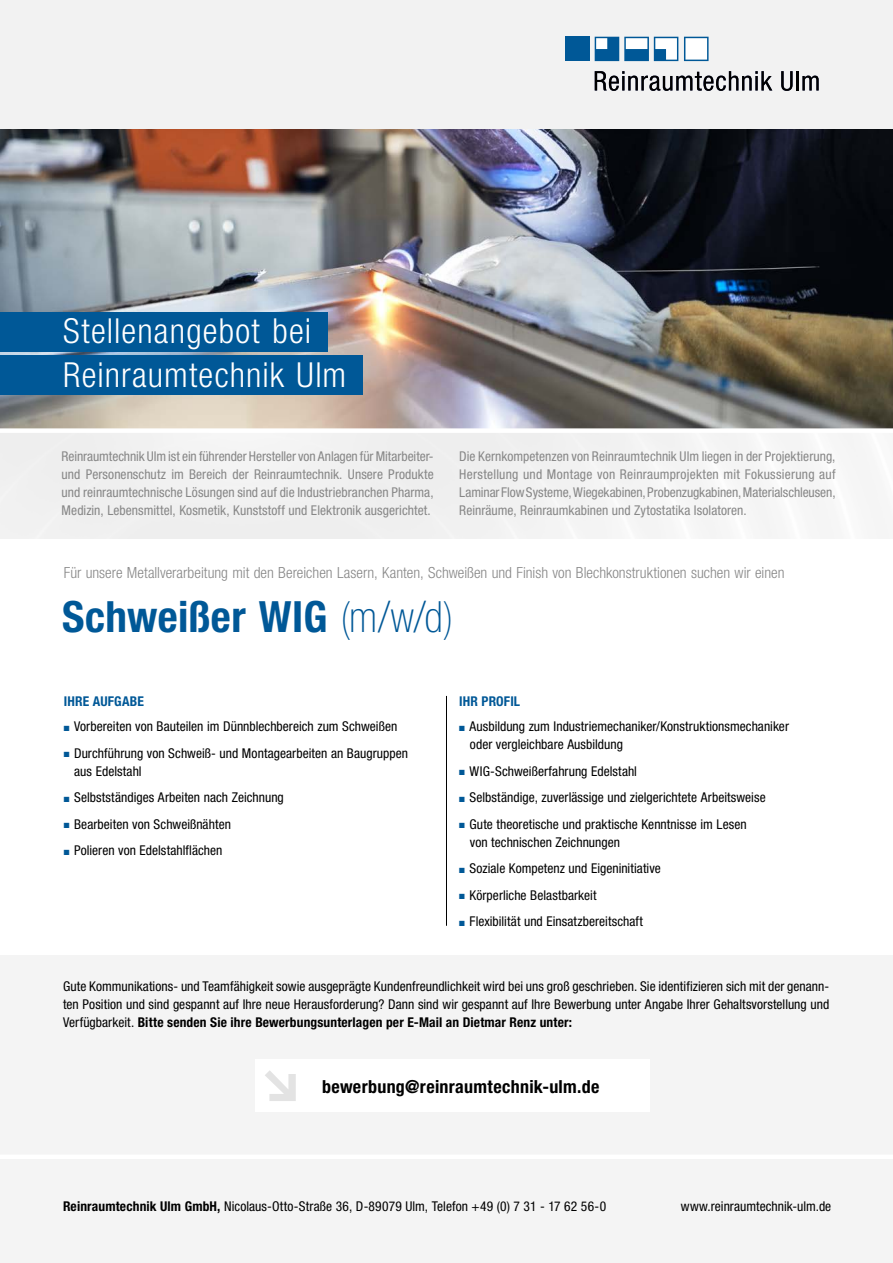
<style>
.page{position:relative;width:893px;height:1263px;background:#fff}
.page>*{position:absolute;margin:0;border:0;box-sizing:border-box;transform-origin:0 0}
.t1{font:700 condensed 43.2px "Helvetica Neue LT Std";letter-spacing:.01em;color:#005897}
.t2{font:300 condensed 34.5px/44.1px "Helvetica Neue LT Std";letter-spacing:.035em;color:#fff}
.t3{font:700 condensed 18px "Helvetica Neue LT Std";letter-spacing:.02em;color:#000}
.t4{font:300 condensed 15.3px "Helvetica Neue LT Std";color:#878787}
.t5{font:condensed 13.5px/18px "Helvetica Neue LT Std";letter-spacing:.005em;color:#000}
.t6{font:condensed 13.5px/18px "Helvetica Neue LT Std";letter-spacing:.005em;color:#878787;text-align:justify}
.t7{font:700 condensed 13.5px "Helvetica Neue LT Std";letter-spacing:.01em;color:#005897}
.s1{font-weight:100}
.s2{color:#005897}
.s3{font-weight:700}
</style>
<div class="page">
<div style="left:0;top:0;width:893px;height:538px;background:#f2f2f2"></div>
<svg style="left:595px;top:71px;width:177px;height:20px"></svg>
<svg style="left:781px;top:71px;width:38px;height:20px"></svg>
<div style="left:654px;top:37px;width:25px;height:23px;background:#89b1ce"></div>
<svg style="left:684px;top:37px;width:25px;height:24px"></svg>
<svg style="left:595px;top:37px;width:83px;height:24px"></svg>
<div style="left:565px;top:37px;width:24px;height:24px;background:#005897"></div>
<img style="left:0;top:130px;width:893px;height:408px">
<div style="left:0;top:313px;width:328px;height:39px;background:#005897"></div>
<div style="left:0;top:356px;width:363px;height:39px;background:#005897"></div>
<div style="left:0;top:428px;width:893px;height:5px;background:#fff"></div>
<hr style="left:446px;top:696px;width:1px;height:230px;background:#000">
<div style="left:0;top:956px;width:893px;height:307px;background:#f4f4f4"></div>
<div style="left:0;top:1154px;width:893px;height:5px;background:#fff"></div>
<div style="left:255px;top:1059px;width:394px;height:53px;background:#fff"></div>
<svg style="left:265px;top:1070px;width:31px;height:31px"></svg>
<h2 class="t2" style="left:63px;top:309px;width:285px">Stellenangebot bei<br>Reinraumtechnik Ulm</h2>
<p class="t6" style="left:62px;top:447px;width:374px">Reinraumtechnik Ulm ist ein führender Hersteller von Anlagen für Mitarbeiter&shy;und Personenschutz im Bereich der Reinraumtechnik. Unsere Produkte und reinraumtechnische Lösungen sind auf die Industriebranchen Pharma, Medizin, Lebensmittel, Kosmetik, Kunststoff und Elektronik ausgerichtet.</p>
<p class="t6" style="left:459px;top:447px;width:378px">Die Kernkompetenzen von Reinraumtechnik Ulm liegen in der Projektierung, Herstellung und Montage von Reinraumprojekten mit Fokussierung auf Laminar Flow Systeme, Wiegekabinen, Probenzugkabinen, Materialschleusen, Reinräume, Reinraumkabinen und Zytostatika Isolatoren.</p>
<p class="t4" style="left:64px;top:564px;width:722px">Für unsere Metallverarbeitung mit den Bereichen Lasern, Kanten, Schweißen und Finish von Blechkonstruktionen suchen wir einen</p>
<h1 class="t1" style="left:62px;top:591px;width:393px">Schweißer WIG <span class="s1">(m/w/d)</span></h1>
<p class="t7" style="left:64px;top:693px;width:82px">IHRE AUFGABE</p>
<p class="t5" style="left:64px;top:717px;width:335px"><span class="s2">■</span> Vorbereiten von Bauteilen im Dünnblechbereich zum Schweißen</p>
<p class="t5" style="left:74px;top:744px;width:335px;text-indent:-11px"><span class="s2">■</span> Durchführung von Schweiß- und Montagearbeiten an Baugruppen aus Edelstahl</p>
<p class="t5" style="left:64px;top:788px;width:222px"><span class="s2">■</span> Selbstständiges Arbeiten nach Zeichnung</p>
<p class="t5" style="left:64px;top:815px;width:169px"><span class="s2">■</span> Bearbeiten von Schweißnähten</p>
<p class="t5" style="left:64px;top:841px;width:160px"><span class="s2">■</span> Polieren von Edelstahlflächen</p>
<p class="t7" style="left:459px;top:693px;width:62px">IHR PROFIL</p>
<p class="t5" style="left:470px;top:717px;width:321px;text-indent:-11px"><span class="s2">■</span> Ausbildung zum Industriemechaniker/Konstruktionsmechaniker oder vergleichbare Ausbildung</p>
<p class="t5" style="left:459px;top:762px;width:179px"><span class="s2">■</span> WIG-Schweißerfahrung Edelstahl</p>
<p class="t5" style="left:459px;top:788px;width:308px"><span class="s2">■</span> Selbständige, zuverlässige und zielgerichtete Arbeitsweise</p>
<p class="t5" style="left:470px;top:815px;width:278px;text-indent:-11px"><span class="s2">■</span> Gute theoretische und praktische Kenntnisse im Lesen von technischen Zeichnungen</p>
<p class="t5" style="left:459px;top:859px;width:203px"><span class="s2">■</span> Soziale Kompetenz und Eigeninitiative</p>
<p class="t5" style="left:459px;top:886px;width:139px"><span class="s2">■</span> Körperliche Belastbarkeit</p>
<p class="t5" style="left:459px;top:912px;width:185px"><span class="s2">■</span> Flexibilität und Einsatzbereitschaft</p>
<p class="t5" style="left:63px;top:977px;width:768px;text-align:justify">Gute Kommunikations- und Teamfähigkeit sowie ausgeprägte Kundenfreundlichkeit wird bei uns groß geschrieben. Sie identifizieren sich mit der genann&shy;ten Position und sind gespannt auf Ihre neue Herausforderung? Dann sind wir gespannt auf Ihre Bewerbung unter Angabe Ihrer Gehaltsvorstellung und Verfügbarkeit. <span class="s3">Bitte senden Sie ihre Bewerbungsunterlagen per E-Mail an Dietmar Renz unter:</span></p>
<h3 class="t3" style="left:322px;top:1076px;width:279px">bewerbung@reinraumtechnik-ulm.de</h3>
<p class="t5" style="left:63px;top:1197px;width:545px"><span class="s3">Reinraumtechnik Ulm GmbH,</span> Nicolaus-Otto-Straße 36, D-89079 Ulm, Telefon +49 (0) 7 31 - 17 62 56-0</p>
<p class="t5" style="left:681px;top:1197px;width:152px">www.reinraumtechnik-ulm.de</p>
</div>
